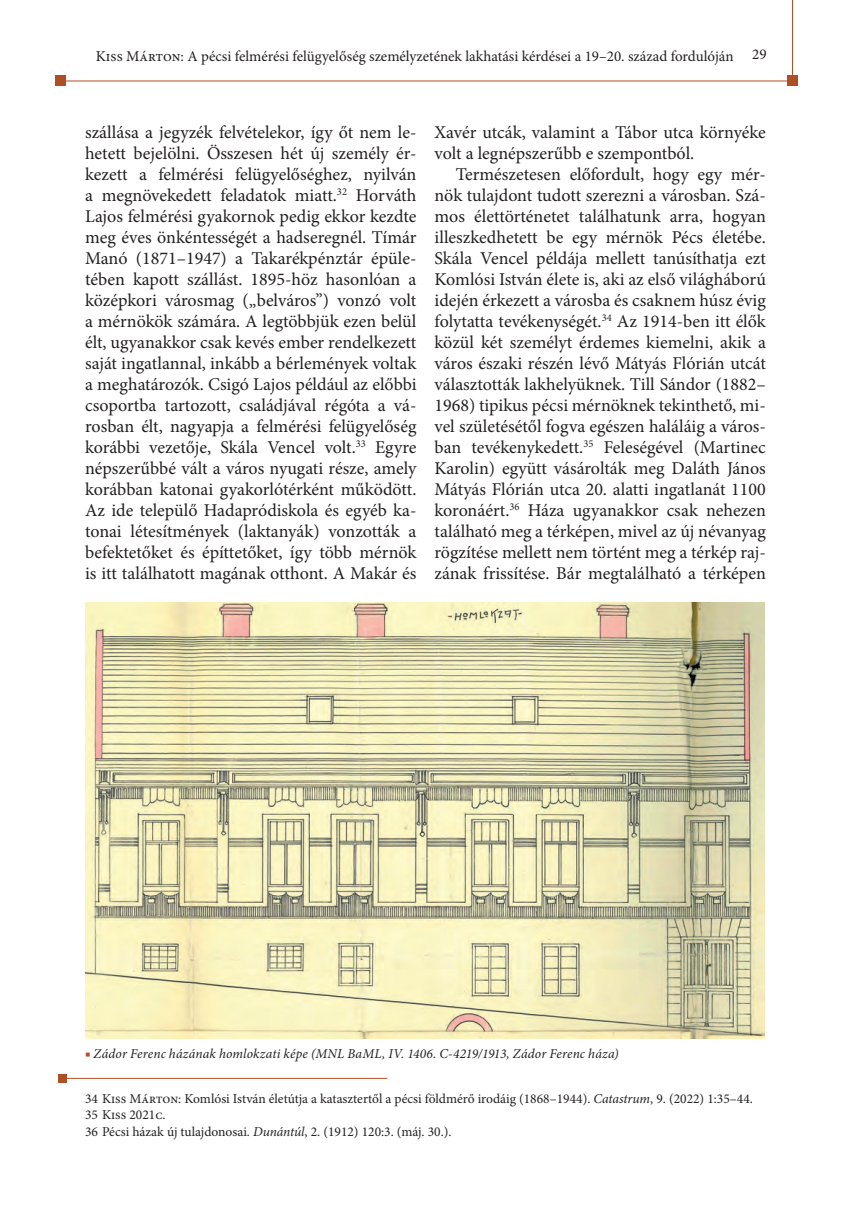
<style>
.page{position:relative;width:851px;height:1212px;background:#fff}
.page>*{position:absolute;margin:0;border:0;box-sizing:border-box;transform-origin:0 0}
.t1{font:18px/21px "Minion Pro";color:#231f20;text-align:justify}
.t2{font:15px "Minion Pro";color:#231f20}
.t3{font:13.5px/16.2px "Minion Pro";color:#231f20}
.t4{font:italic 13.5px "Minion Pro";letter-spacing:.015em;color:#231f20}
.s1{color:#ae4f25}
.s2{font-style:italic}
</style>
<div class="page">
<hr style="left:59px;top:81px;width:733px;height:1px;background:#ae4f25">
<hr style="left:792px;top:0;width:1px;height:86px;background:#ae4f25">
<div style="left:55px;top:75px;width:11px;height:11px;background:#ae4f25"></div>
<div style="left:787px;top:75px;width:10px;height:11px;background:#ae4f25"></div>
<hr style="left:58px;top:1078px;width:329px;height:1px;background:#ae4f25">
<div style="left:58px;top:1074px;width:9px;height:9px;background:#ae4f25"></div>
<img style="left:85px;top:602px;width:679px;height:437px">
<p class="t2" style="left:96px;top:46px;width:672px">Kiss Márton: A pécsi felmérési felügyelőség személyzetének lakhatási kérdései a 19–20. század fordulóján 29</p>
<p class="t1" style="left:85px;top:122px;width:333px">szállása a jegyzék felvételekor, így őt nem le&shy;hetett bejelölni. Összesen hét új személy ér&shy;kezett a felmérési felügyelőséghez, nyilván a megnövekedett feladatok miatt.<sup>32</sup> Horváth Lajos felmérési gyakornok pedig ekkor kezdte meg éves önkéntességét a hadseregnél. Tímár Manó (1871–1947) a Takarékpénztár épüle&shy;tében kapott szállást. 1895-höz hasonlóan a középkori városmag („belváros”) vonzó volt a mérnökök számára. A legtöbbjük ezen belül élt, ugyanakkor csak kevés ember rendelkezett saját ingatlannal, inkább a bérlemények voltak a meghatározók. Csigó Lajos például az előbbi csoportba tartozott, családjával régóta a vá&shy;rosban élt, nagyapja a felmérési felügyelőség korábbi vezetője, Skála Vencel volt.<sup>33</sup> Egyre népszerűbbé vált a város nyugati része, amely korábban katonai gyakorlótérként működött.<br>Az ide települő Hadapródiskola és egyéb ka&shy;tonai létesítmények (laktanyák) vonzották a befektetőket és építtetőket, így több mérnök is itt találhatott magának otthont. A Makár és</p>
<p class="t1" style="left:434px;top:122px;width:333px">Xavér utcák, valamint a Tábor utca környéke volt a legnépszerűbb e szempontból.</p>
<p class="t1" style="left:434px;top:164px;width:333px;text-indent:21px">Természetesen előfordult, hogy egy mér&shy;nök tulajdont tudott szerezni a városban. Szá&shy;mos élettörténetet találhatunk arra, hogyan illeszkedhetett be egy mérnök Pécs életébe.<br>Skála Vencel példája mellett tanúsíthatja ezt Komlósi István élete is, aki az első világháború idején érkezett a városba és csaknem húsz évig folytatta tevékenységét.<sup>34</sup> Az 1914-ben itt élők közül két személyt érdemes kiemelni, akik a város északi részén lévő Mátyás Flórián utcát választották lakhelyüknek. Till Sándor (1882– 1968) tipikus pécsi mérnöknek tekinthető, mi&shy;vel születésétől fogva egészen haláláig a város&shy;ban tevékenykedett.<sup>35</sup> Feleségével (Martinec Karolin) együtt vásárolták meg Daláth János Mátyás Flórián utca 20. alatti ingatlanát 1100 koronáért.<sup>36</sup> Háza ugyanakkor csak nehezen található meg a térképen, mivel az új névanyag rögzítése mellett nem történt meg a térkép raj&shy;zának frissítése. Bár megtalálható a térképen</p>
<p class="t4" style="left:85px;top:1045px;width:535px"><span class="s1">■</span> Zádor Ferenc házának homlokzati képe (MNL BaML, IV. 1406. C-4219/1913, Zádor Ferenc háza)</p>
<p class="t3" style="left:85px;top:1091px;width:669px">34 Kiss Márton: Komlósi István életútja a katasztertől a pécsi földmérő irodáig (1868–1944). <span class="s2">Catastrum</span>, 9. (2022) 1:35–44.<br>35 Kiss 2021c.<br>36 Pécsi házak új tulajdonosai. <span class="s2">Dunántúl</span>, 2. (1912) 120:3. (máj. 30.).</p>
</div>
